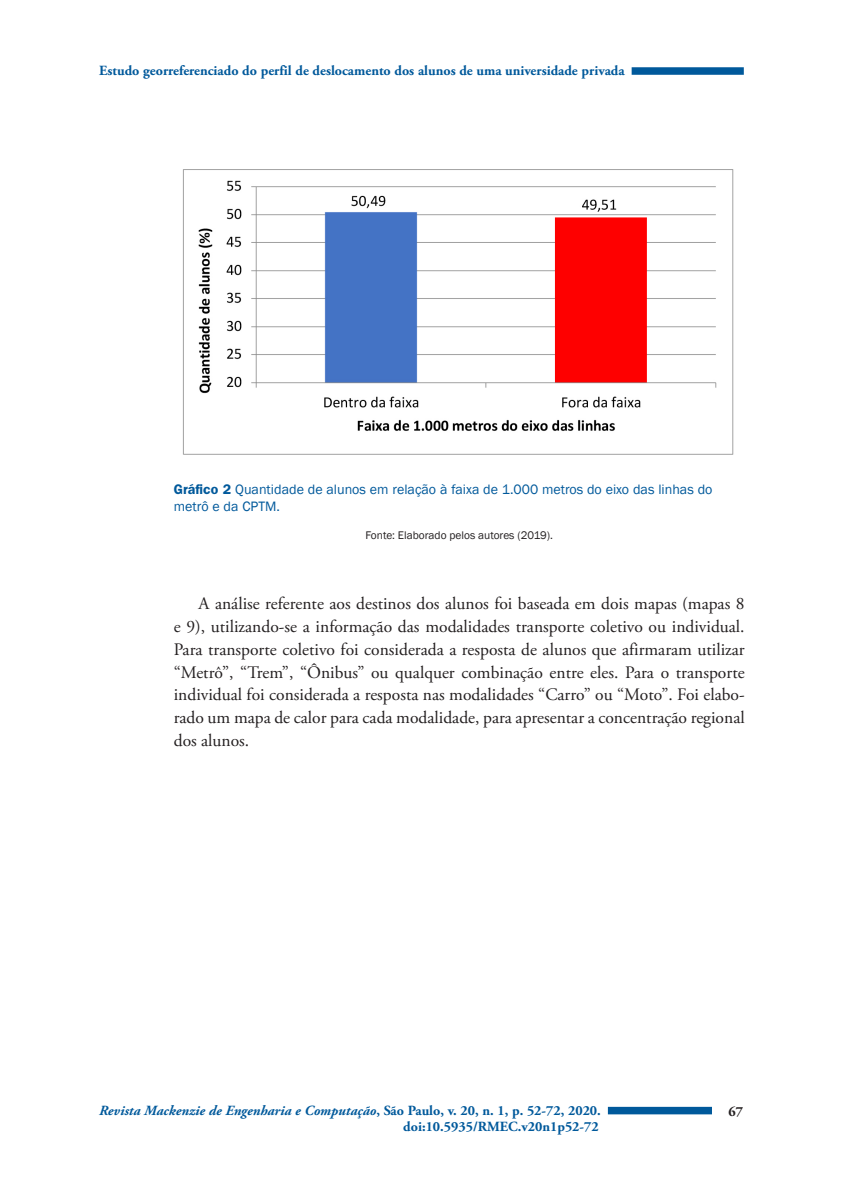
<style>
.page{position:relative;width:844px;height:1191px;background:#fff}
.page>*{position:absolute;margin:0;border:0;box-sizing:border-box;transform-origin:0 0}
.Texto{font:17.5px/22.8px "Adobe Garamond Pro";color:#231f20;text-align:justify}
.t1{font:700 14px/16.8px "Adobe Garamond Pro";color:#00599b;text-align:right}
.Figura_Titulo{font:14px/16.8px "Franklin Gothic";color:#00599b}
.t2{font:700 14px "Adobe Garamond Pro";color:#231f20}
.Figura_fonte{font:11.38px "Franklin Gothic";color:#231f20}
.s1{font-weight:600}
.s2{font-style:italic}
</style>
<div class="page">
<div style="left:607px;top:1106px;width:105px;height:8px;background:#00599b"></div>
<div style="left:711px;top:1104px;width:33px;height:27px;background:#fff"></div>
<div style="left:631px;top:67px;width:112px;height:8px;background:#00599b"></div>
<img style="left:183px;top:169px;width:551px;height:285px">
<p class="t1" style="left:99px;top:62px;width:526px">Estudo georreferenciado do perfil de deslocamento dos alunos de uma universidade privada</p>
<p class="Figura_Titulo" style="left:174px;top:481px;width:540px"><span class="s1">Gráfico 2</span> Quantidade de alunos em relação à faixa de 1.000 metros do eixo das linhas do metrô e da CPTM.</p>
<p class="Figura_fonte" style="left:365px;top:528px;width:189px">Fonte: Elaborado pelos autores (2019).</p>
<p class="Texto" style="left:174px;top:593px;width:572px;text-indent:25px">A análise referente aos destinos dos alunos foi baseada em dois mapas (mapas 8 e 9), utilizando-se a informação das modalidades transporte coletivo ou individual.<br>Para transporte coletivo foi considerada a resposta de alunos que afirmaram utilizar “Metrô”, “Trem”, “Ônibus” ou qualquer combinação entre eles. Para o transporte individual foi considerada a resposta nas modalidades “Carro” ou “Moto”. Foi elabo&shy;rado um mapa de calor para cada modalidade, para apresentar a concentração regional dos alunos.</p>
<p class="t1" style="left:99px;top:1102px;width:503px"><span class="s2">Revista Mackenzie de Engenharia e Computação</span>, São Paulo, v. 20, n. 1, p. 52-72, 2020. doi:10.5935/RMEC.v20n1p52-72</p>
<p class="t2" style="left:728px;top:1103px;width:16px">67</p>
</div>
